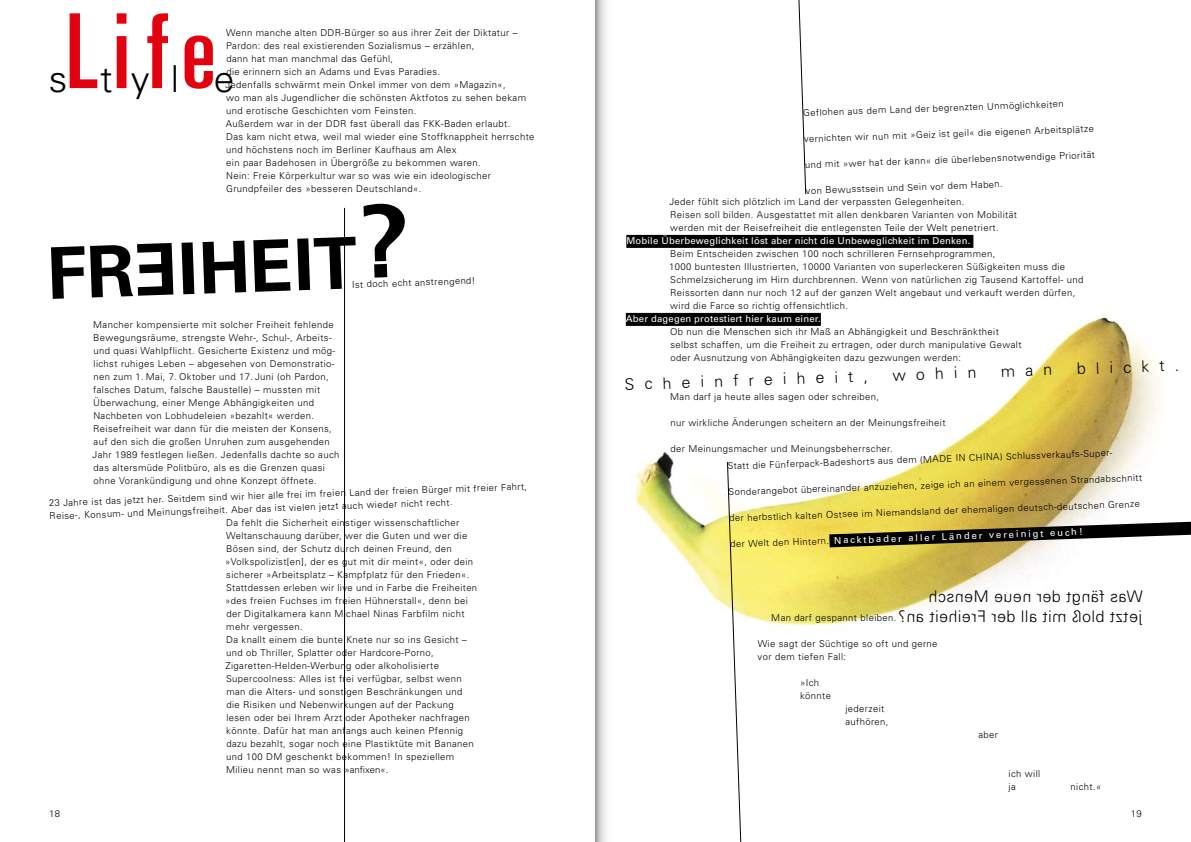
<style>
.page{position:relative;width:1191px;height:842px;background:#fff}
.page>*{position:absolute;margin:0;border:0;box-sizing:border-box;transform-origin:0 0}
.t1{font:ultra-condensed 103.5px "Univers";color:#e3000f}
.t2{font:700 71.4px "Univers";color:#000}
.t3{font:300 37.1px "Univers";color:#000}
.t4{font:300 16px "Univers";color:#000}
.t5{font:300 9.5px/13px "Univers";letter-spacing:.04em;color:#000}
.t6{font:9.5px "Univers";letter-spacing:.02em;color:#fff}
.s1{font-weight:300;color:#000}
</style>
<div class="page">
<img style="left:625px;top:312px;width:533px;height:314px">
<div style="left:626px;top:235px;width:347px;height:13px;background:#000"></div>
<div style="left:626px;top:313px;width:195px;height:13px;background:#000"></div>
<hr style="left:344px;top:208px;width:1px;height:634px;background:#000">
<svg style="left:816px;top:515px;width:375px;height:39px"></svg>
<svg style="left:798px;top:0;width:8px;height:194px"></svg>
<svg style="left:727px;top:462px;width:14px;height:380px"></svg>
<svg style="left:595px;top:0;width:11px;height:842px"></svg>
<svg style="left:1002px;top:367px;width:49px;height:10px"></svg>
<svg style="left:899px;top:590px;width:243px;height:35px"></svg>
<h1 class="t1" style="left:66px;top:-8px;width:152px">Life</h1>
<p class="t5" style="left:225px;top:26px;width:311px">Wenn manche alten DDR-Bürger so aus ihrer Zeit der Diktatur – Pardon: des real existierenden Sozialismus – erzählen,<br>dann hat man manchmal das Gefühl,<br>die erinnern sich an Adams und Evas Paradies.<br>Jedenfalls schwärmt mein Onkel immer von dem »Magazin«,<br>wo man als Jugendlicher die schönsten Aktfotos zu sehen bekam und erotische Geschichten vom Feinsten.<br>Außerdem war in der DDR fast überall das FKK-Baden erlaubt.<br>Das kam nicht etwa, weil mal wieder eine Stoffknappheit herrschte und höchstens noch im Berliner Kaufhaus am Alex<br>ein paar Badehosen in Übergröße zu bekommen waren.<br>Nein: Freie Körperkultur war so was wie ein ideologischer Grundpfeiler des »besseren Deutschland«.</p>
<h3 class="t3" style="left:49px;top:57px;width:187px">s tyl e</h3>
<h2 class="t2" style="left:176px;top:223px;width:181px;rotate:-2deg">IHEIT</h2>
<p class="t5" style="left:352px;top:278px;width:125px;rotate:-2deg">Ist doch echt anstrengend!</p>
<p class="t5" style="left:93px;top:318px;width:248px">Mancher kompensierte mit solcher Freiheit fehlende Bewegungsräume, strengste Wehr-, Schul-, Arbeits&shy;und quasi Wahlpflicht. Gesicherte Existenz und mög&shy;lichst ruhiges Leben – abgesehen von Demonstratio&shy;nen zum 1. Mai, 7. Oktober und 17. Juni (oh Pardon, falsches Datum, falsche Baustelle) – mussten mit Überwachung, einer Menge Abhängigkeiten und Nachbeten von Lobhudeleien »bezahlt« werden.<br>Reisefreiheit war dann für die meisten der Konsens, auf den sich die großen Unruhen zum ausgehenden Jahr 1989 festlegen ließen. Jedenfalls dachte so auch das altersmüde Politbüro, als es die Grenzen quasi ohne Vorankündigung und ohne Konzept öffnete.</p>
<p class="t5" style="left:49px;top:496px;width:480px;rotate:-2deg">23 Jahre ist das jetzt her. Seitdem sind wir hier alle frei im freien Land der freien Bürger mit freier Fahrt,<br>Reise-, Konsum- und Meinungsfreiheit. Aber das ist vielen jetzt auch wieder nicht recht.</p>
<p class="t5" style="left:225px;top:516px;width:254px">Da fehlt die Sicherheit einstiger wissenschaftlicher Weltanschauung darüber, wer die Guten und wer die Bösen sind, der Schutz durch deinen Freund, den »Volkspolizist[en], der es gut mit dir meint«, oder dein sicherer »Arbeitsplatz – Kampfplatz für den Frieden«.<br>Stattdessen erleben wir live und in Farbe die Freiheiten »des freien Fuchses im freien Hühnerstall«, denn bei der Digitalkamera kann Michael Ninas Farbfilm nicht mehr vergessen.<br>Da knallt einem die bunte Knete nur so ins Gesicht – und ob Thriller, Splatter oder Hardcore-Porno, Zigaretten-Helden-Werbung oder alkoholisierte Supercoolness: Alles ist frei verfügbar, selbst wenn man die Alters- und sonstigen Beschränkungen und<br>die Risiken und Nebenwirkungen auf der Packung lesen oder bei Ihrem Arzt oder Apotheker nachfragen könnte. Dafür hat man anfangs auch keinen Pfennig dazu bezahlt, sogar noch eine Plastiktüte mit Bananen und 100 DM geschenkt bekommen! In speziellem Milieu nennt man so was »anfixen«.</p>
<p class="t5" style="left:803px;top:106px;width:262px;rotate:-2deg">Geflohen aus dem Land der begrenzten Unmöglichkeiten</p>
<p class="t5" style="left:803px;top:132px;width:292px;rotate:-2deg">vernichten wir nun mit »Geiz ist geil« die eigenen Arbeitsplätze</p>
<p class="t5" style="left:805px;top:158px;width:291px;rotate:-2deg">und mit »wer hat der kann« die überlebensnotwendige Priorität</p>
<p class="t5" style="left:805px;top:184px;width:199px;rotate:-2deg">von Bewusstsein und Sein vor dem Haben.</p>
<p class="t5" style="left:669px;top:195px;width:349px">Jeder fühlt sich plötzlich im Land der verpassten Gelegenheiten.<br>Reisen soll bilden. Ausgestattet mit allen denkbaren Varianten von Mobilität werden mit der Reisefreiheit die entlegensten Teile der Welt penetriert.</p>
<p class="t6" style="left:626px;top:235px;width:345px">Mobile Überbeweglichkeit löst aber nicht die Unbeweglichkeit im Denken.</p>
<p class="t5" style="left:669px;top:247px;width:415px">Beim Entscheiden zwischen 100 noch schrilleren Fernsehprogrammen,<br>1000 buntesten Illustrierten, 10000 Varianten von superleckeren Süßigkeiten muss die Schmelzsicherung im Hirn durchbrennen. Wenn von natürlichen zig Tausend Kartoffel- und Reissorten dann nur noch 12 auf der ganzen Welt angebaut und verkauft werden dürfen, wird die Farce so richtig offensichtlich.</p>
<p class="t6" style="left:626px;top:313px;width:196px">Aber dagegen protestiert hier kaum einer.</p>
<p class="t5" style="left:670px;top:325px;width:353px">Ob nun die Menschen sich ihr Maß an Abhängigkeit und Beschränktheit selbst schaffen, um die Freiheit zu ertragen, oder durch manipulative Gewalt oder Ausnutzung von Abhängigkeiten dazu gezwungen werden:</p>
<p class="t5" style="left:670px;top:390px;width:210px">Man darf ja heute alles sagen oder schreiben,</p>
<p class="t5" style="left:670px;top:416px;width:277px">nur wirkliche Änderungen scheitern an der Meinungsfreiheit</p>
<p class="t5" style="left:670px;top:442px;width:224px">der Meinungsmacher und Meinungsbeherrscher.</p>
<h3 class="t4" style="left:624px;top:375px;width:245px;rotate:-2deg">Scheinfreiheit,</h3>
<h3 class="t4" style="left:892px;top:365px;width:85px;rotate:-2deg">wohin</h3>
<h3 class="t4" style="left:1076px;top:359px;width:104px;rotate:-2deg">blickt.</h3>
<p class="t5" style="left:727px;top:459px;width:388px;rotate:-2deg">Statt die Fünferpack-Badeshorts aus dem (MADE IN CHINA) Schlussverkaufs-Super-</p>
<p class="t5" style="left:728px;top:485px;width:415px;rotate:-2deg">Sonderangebot übereinander anzuziehen, zeige ich an einem vergessenen Strandabschnitt</p>
<p class="t5" style="left:729px;top:511px;width:412px;rotate:-2deg">der herbstlich kalten Ostsee im Niemandsland der ehemaligen deutsch-deutschen Grenze</p>
<p class="t6" style="left:730px;top:538px;width:354px;rotate:-2deg"><span class="s1">der Welt den Hintern.</span> Nacktbader aller Länder vereinigt euch!</p>
<p class="t5" style="left:771px;top:611px;width:127px">Man darf gespannt bleiben.</p>
<p class="t5" style="left:757px;top:637px;width:181px">Wie sagt der Süchtige so oft und gerne vor dem tiefen Fall:</p>
<p class="t5" style="left:800px;top:676px;width:32px">»Ich könnte</p>
<p class="t5" style="left:845px;top:702px;width:45px">jederzeit aufhören,</p>
<p class="t5" style="left:978px;top:728px;width:21px">aber</p>
<p class="t5" style="left:1008px;top:767px;width:33px">ich will ja</p>
<p class="t5" style="left:1070px;top:780px;width:32px">nicht.«</p>
<p class="t5" style="left:49px;top:807px;width:12px">18</p>
<p class="t5" style="left:1130px;top:807px;width:12px">19</p>
</div>
